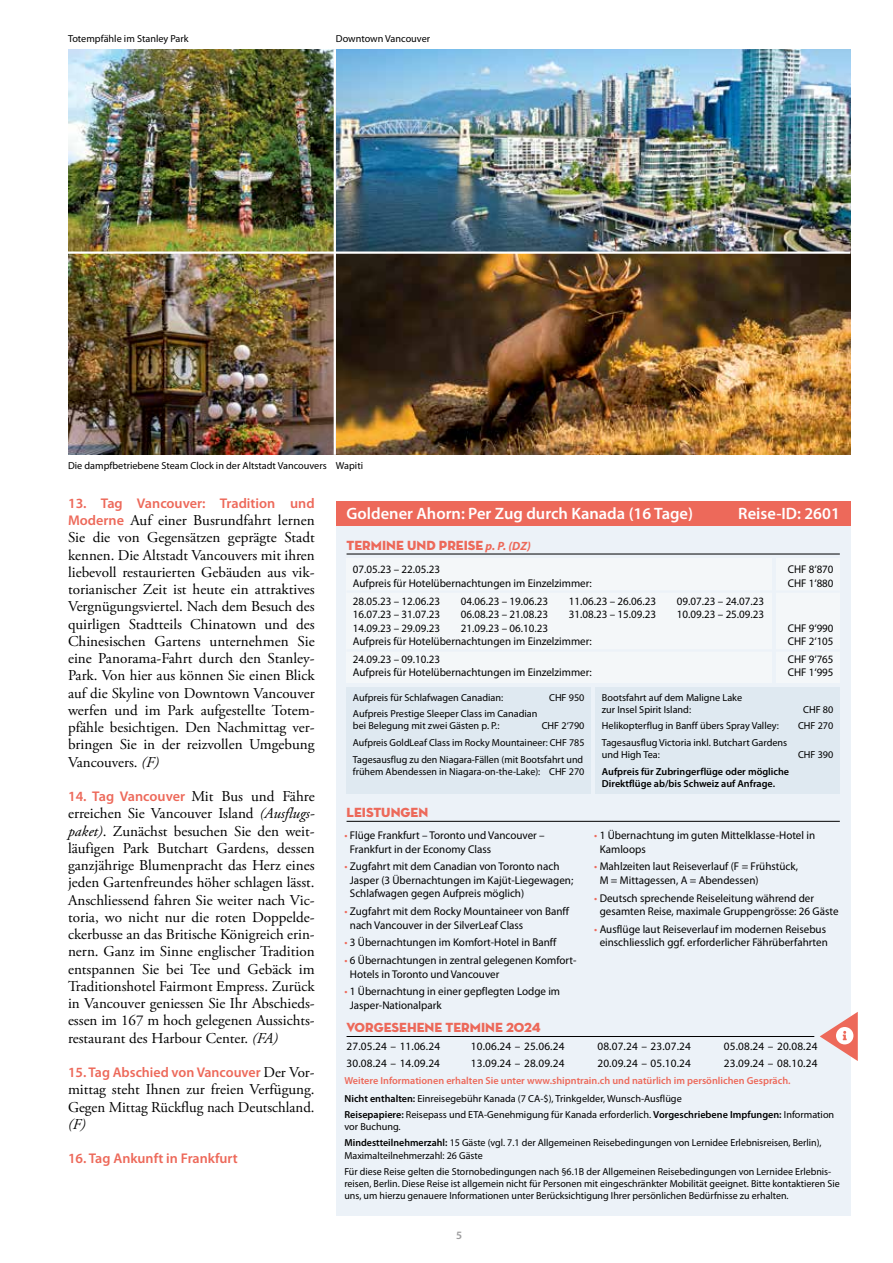
<style>
.page{position:relative;width:893px;height:1263px;background:#fff}
.page>*{position:absolute;margin:0;border:0;box-sizing:border-box;transform-origin:0 0}
.t1{font:600 16.5px "Myriad Pro";color:#fff}
.t2{font:15px/17.2px "Adobe Garamond Pro";color:#000;text-align:justify}
.t3{font:italic 15px "Adobe Garamond Pro";color:#000}
.t4{font:600 14.1px "Myriad Pro";color:#ed695a}
.t5{font:13.5px "Neutra Disp Titling";color:#ed695a}
.t6{font:11.25px/13.5px "Myriad Pro";color:#000}
.t7{font:600 11.25px "Myriad Pro";color:#9c9c9d}
.t8{font:10.2px/12.3px "Myriad Pro";color:#000}
.t9{font:600 10.2px "Myriad Pro";color:#ed695a}
.t10{font:600 10.2px/12.3px "Myriad Pro";color:#000}
.s1{font-family:"Myriad Pro";font-weight:600;font-size:14.1px;color:#ed695a}
.s2{font-style:italic}
.s3{font-family:"Adobe Garamond Pro";font-weight:400;font-size:15px;color:#000}
.s4{font-family:"Myriad Pro";font-weight:700;font-style:italic;font-size:12px}
.s5{color:#ed695a}
.s6{font-weight:600}
</style>
<div class="page">
<div style="left:336px;top:502px;width:514px;height:714px;background:#ecf2f8"></div>
<img style="left:68px;top:254px;width:782px;height:201px">
<img style="left:68px;top:49px;width:782px;height:202px">
<hr style="left:334px;top:49px;width:2px;height:406px;background:#fff">
<div style="left:336px;top:502px;width:514px;height:24px;background:#ed695a"></div>
<hr style="left:347px;top:821px;width:493px;height:1px;background:#000">
<hr style="left:347px;top:554px;width:493px;height:1px;background:#000">
<div style="left:347px;top:686px;width:244px;height:107px;background:#dfe9f1"></div>
<div style="left:595px;top:686px;width:245px;height:107px;background:#dfe9f1"></div>
<hr style="left:347px;top:1036px;width:467px;height:1px;background:#000">
<svg style="left:820px;top:1012px;width:38px;height:49px"></svg>
<div style="left:347px;top:558px;width:425px;height:125px;background:#f4f7f9"></div>
<div style="left:776px;top:558px;width:64px;height:125px;background:#f4f7f9"></div>
<hr style="left:347px;top:590px;width:493px;height:3px;background:#ecf2f8">
<hr style="left:347px;top:649px;width:493px;height:3px;background:#ecf2f8">
<p class="t8" style="left:68px;top:33px;width:122px">Totempfähle im Stanley Park</p>
<p class="t8" style="left:336px;top:33px;width:96px">Downtown Vancouver</p>
<p class="t8" style="left:68px;top:459px;width:297px">Die dampfbetriebene Steam Clock in der Altstadt Vancouvers Wapiti</p>
<p class="t4" style="left:68px;top:495px;width:248px">13. Tag Vancouver: Tradition und</p>
<p class="t2" style="left:68px;top:512px;width:248px"><span class="s1">Moderne</span> Auf einer Busrundfahrt lernen Sie die von Gegensätzen geprägte Stadt kennen. Die Altstadt Vancouvers mit ihren liebevoll restaurierten Gebäuden aus vik&shy;torianischer Zeit ist heute ein attraktives Vergnügungsviertel. Nach dem Besuch des quirligen Stadtteils Chinatown und des Chinesischen Gartens unternehmen Sie eine Panorama-Fahrt durch den Stanley-Park. Von hier aus können Sie einen Blick auf die Skyline von Downtown Vancouver werfen und im Park aufgestellte Totem&shy;pfähle besichtigen. Den Nachmittag ver&shy;bringen Sie in der reizvollen Umgebung Vancouvers. <span class="s2">(F)</span></p>
<p class="t4" style="left:68px;top:789px;width:248px">14. Tag Vancouver <span class="s3">Mit Bus und Fähre</span></p>
<p class="t2" style="left:68px;top:805px;width:248px">erreichen Sie Vancouver Island <span class="s2">(Ausflugs&shy;paket)</span>. Zunächst besuchen Sie den weit&shy;läufigen Park Butchart Gardens, dessen ganzjährige Blumenpracht das Herz eines jeden Gartenfreundes höher schlagen lässt.<br>Anschliessend fahren Sie weiter nach Vic&shy;toria, wo nicht nur die roten Doppelde&shy;ckerbusse an das Britische Königreich erin&shy;nern. Ganz im Sinne englischer Tradition entspannen Sie bei Tee und Gebäck im Traditionshotel Fairmont Empress. Zurück in Vancouver geniessen Sie Ihr Abschieds&shy;essen im 167 m hoch gelegenen Aussichts&shy;restaurant des Harbour Center. <span class="s2">(FA)</span></p>
<p class="t4" style="left:68px;top:1065px;width:248px">15. Tag Abschied von Vancouver <span class="s3">Der Vor-</span></p>
<h2 class="t2" style="left:68px;top:1081px;width:248px">mittag steht Ihnen zur freien Verfügung.<br>Gegen Mittag Rückflug nach Deutschland.</h2>
<h2 class="t3" style="left:68px;top:1115px;width:19px">(F)</h2>
<p class="t4" style="left:68px;top:1151px;width:171px">16. Tag Ankunft in Frankfurt</p>
<h1 class="t1" style="left:347px;top:504px;width:348px">Goldener Ahorn: Per Zug durch Kanada (16 Tage)</h1>
<h1 class="t1" style="left:738px;top:504px;width:103px">Reise-ID: 2601</h1>
<p class="t5" style="left:347px;top:536px;width:186px">TERMINE UND PREISE <span class="s4">p. P. (DZ)</span></p>
<p class="t6" style="left:353px;top:563px;width:240px">07.05.23 – 22.05.23<br>Aufpreis für Hotelübernachtungen im Einzelzimmer:</p>
<p class="t6" style="left:353px;top:594px;width:89px">28.05.23 – 12.06.23</p>
<p class="t6" style="left:461px;top:594px;width:89px">04.06.23 – 19.06.23</p>
<p class="t6" style="left:569px;top:594px;width:89px">11.06.23 – 26.06.23</p>
<p class="t6" style="left:677px;top:594px;width:89px">09.07.23 – 24.07.23</p>
<p class="t6" style="left:353px;top:608px;width:89px">16.07.23 – 31.07.23</p>
<p class="t6" style="left:461px;top:608px;width:89px">06.08.23 – 21.08.23</p>
<p class="t6" style="left:569px;top:608px;width:89px">31.08.23 – 15.09.23</p>
<p class="t6" style="left:677px;top:608px;width:89px">10.09.23 – 25.09.23</p>
<p class="t6" style="left:353px;top:621px;width:89px">14.09.23 – 29.09.23</p>
<p class="t6" style="left:353px;top:621px;width:240px;text-indent:108px">21.09.23 – 06.10.23<br>Aufpreis für Hotelübernachtungen im Einzelzimmer:</p>
<p class="t6" style="left:353px;top:653px;width:240px">24.09.23 – 09.10.23<br>Aufpreis für Hotelübernachtungen im Einzelzimmer:</p>
<p class="t6" style="left:788px;top:563px;width:47px">CHF 8‘870<br>CHF 1‘880</p>
<p class="t6" style="left:788px;top:621px;width:47px">CHF 9‘990<br>CHF 2‘105</p>
<p class="t6" style="left:788px;top:653px;width:47px">CHF 9‘765<br>CHF 1‘995</p>
<p class="t8" style="left:353px;top:691px;width:152px">Aufpreis für Schlafwagen Canadian:</p>
<p class="t8" style="left:549px;top:691px;width:37px">CHF 950</p>
<p class="t8" style="left:353px;top:708px;width:186px">Aufpreis Prestige Sleeper Class im Canadian bei Belegung mit zwei Gästen p. P.:</p>
<p class="t8" style="left:353px;top:718px;width:233px;line-height:16.5px;text-align:justify;text-indent:189px">CHF 2‘790<br>Aufpreis GoldLeaf Class im Rocky Mountaineer: CHF 785<br>Tagesausflug zu den Niagara-Fällen (mit Bootsfahrt und</p>
<p class="t8" style="left:353px;top:765px;width:233px">frühem Abendessen in Niagara-on-the-Lake): CHF 270</p>
<p class="t5" style="left:347px;top:804px;width:83px">LEISTUNGEN</p>
<p class="t6" style="left:350px;top:829px;width:196px;text-indent:-5px"><span class="s5">•</span> Flüge Frankfurt – Toronto und Vancouver –<br>Frankfurt in der Economy Class</p>
<p class="t6" style="left:350px;top:860px;width:225px;text-indent:-5px"><span class="s5">•</span> Zugfahrt mit dem Canadian von Toronto nach<br>Jasper (3 Übernachtungen im Kajüt-Liegewagen;<br>Schlafwagen gegen Aufpreis möglich)</p>
<p class="t6" style="left:350px;top:905px;width:220px;text-indent:-5px"><span class="s5">•</span> Zugfahrt mit dem Rocky Mountaineer von Banff nach Vancouver in der SilverLeaf Class</p>
<p class="t6" style="left:344px;top:936px;width:213px"><span class="s5">•</span> 3 Übernachtungen im Komfort-Hotel in Banff</p>
<p class="t6" style="left:350px;top:954px;width:228px;text-indent:-5px"><span class="s5">•</span> 6 Übernachtungen in zentral gelegenen Komfort-<br>Hotels in Toronto und Vancouver</p>
<p class="t6" style="left:350px;top:985px;width:212px;text-indent:-5px"><span class="s5">•</span> 1 Übernachtung in einer gepflegten Lodge im<br>Jasper-Nationalpark</p>
<p class="t5" style="left:347px;top:1019px;width:196px">VORGESEHENE TERMINE 2024</p>
<p class="t8" style="left:602px;top:691px;width:142px">Bootsfahrt auf dem Maligne Lake zur Insel Spirit Island:</p>
<p class="t8" style="left:803px;top:703px;width:32px">CHF 80</p>
<p class="t8" style="left:602px;top:720px;width:179px">Helikopterflug in Banff übers Spray Valley:</p>
<p class="t8" style="left:798px;top:720px;width:37px">CHF 270</p>
<p class="t8" style="left:602px;top:737px;width:187px">Tagesausflug Victoria inkl. Butchart Gardens und High Tea:</p>
<p class="t8" style="left:798px;top:749px;width:37px">CHF 390</p>
<p class="t10" style="left:602px;top:765px;width:189px">Aufpreis für Zubringerflüge oder mögliche<br>Direktflüge ab/bis Schweiz auf Anfrage.</p>
<p class="t6" style="left:600px;top:829px;width:217px;text-indent:-5px"><span class="s5">•</span> 1 Übernachtung im guten Mittelklasse-Hotel in<br>Kamloops</p>
<p class="t6" style="left:600px;top:860px;width:200px;text-indent:-5px"><span class="s5">•</span> Mahlzeiten laut Reiseverlauf (F = Frühstück,<br>M = Mittagessen, A = Abendessen)</p>
<p class="t6" style="left:600px;top:891px;width:240px;text-indent:-5px"><span class="s5">•</span> Deutsch sprechende Reiseleitung während der gesamten Reise, maximale Gruppengrösse: 26 Gäste</p>
<p class="t6" style="left:594px;top:923px;width:235px;text-align:center"><span class="s5">•</span> Ausflüge laut Reiseverlauf im modernen Reisebus einschliesslich ggf. erforderlicher Fährüberfahrten</p>
<p class="t6" style="left:597px;top:1037px;width:95px;line-height:17.7px">08.07.24 – 23.07.24<br>20.09.24 – 05.10.24</p>
<p class="t6" style="left:724px;top:1037px;width:95px;line-height:17.7px">05.08.24 – 20.08.24<br>23.09.24 – 08.10.24</p>
<p class="t6" style="left:347px;top:1039px;width:95px">27.05.24 – 11.06.24</p>
<p class="t6" style="left:471px;top:1039px;width:95px">10.06.24 – 25.06.24</p>
<p class="t6" style="left:347px;top:1057px;width:95px">30.08.24 – 14.09.24</p>
<p class="t9" style="left:344px;top:1075px;width:448px">Weitere Informationen erhalten Sie unter www.shipntrain.ch und natürlich im persönlichen Gespräch.</p>
<p class="t6" style="left:471px;top:1057px;width:95px">13.09.24 – 28.09.24</p>
<p class="t8" style="left:344px;top:1090px;width:491px;line-height:16.2px"><span class="s6">Nicht enthalten:</span> Einreisegebühr Kanada (7 CA-$), Trinkgelder, Wunsch-Ausflüge<br><span class="s6">Reisepapiere:</span> Reisepass und ETA-Genehmigung für Kanada erforderlich. <span class="s6">Vorgeschriebene Impfungen:</span> Information</p>
<p class="t8" style="left:344px;top:1119px;width:479px;line-height:16.2px">vor Buchung.<br><span class="s6">Mindestteilnehmerzahl:</span> 15 Gäste (vgl. 7.1 der Allgemeinen Reisebedingungen von Lernidee Erlebnisreisen, Berlin),</p>
<p class="t8" style="left:344px;top:1147px;width:488px;line-height:16.2px">Maximalteilnehmerzahl: 26 Gäste<br>Für diese Reise gelten die Stornobedingungen nach §6.1B der Allgemeinen Reisebedingungen von Lernidee Erlebnis-</p>
<p class="t8" style="left:344px;top:1178px;width:497px">reisen, Berlin. Diese Reise ist allgemein nicht für Personen mit eingeschränkter Mobilität geeignet. Bitte kontaktieren Sie uns, um hierzu genauere Informationen unter Berücksichtigung Ihrer persönlichen Bedürfnisse zu erhalten.</p>
<p class="t7" style="left:456px;top:1229px;width:8px">5</p>
</div>
